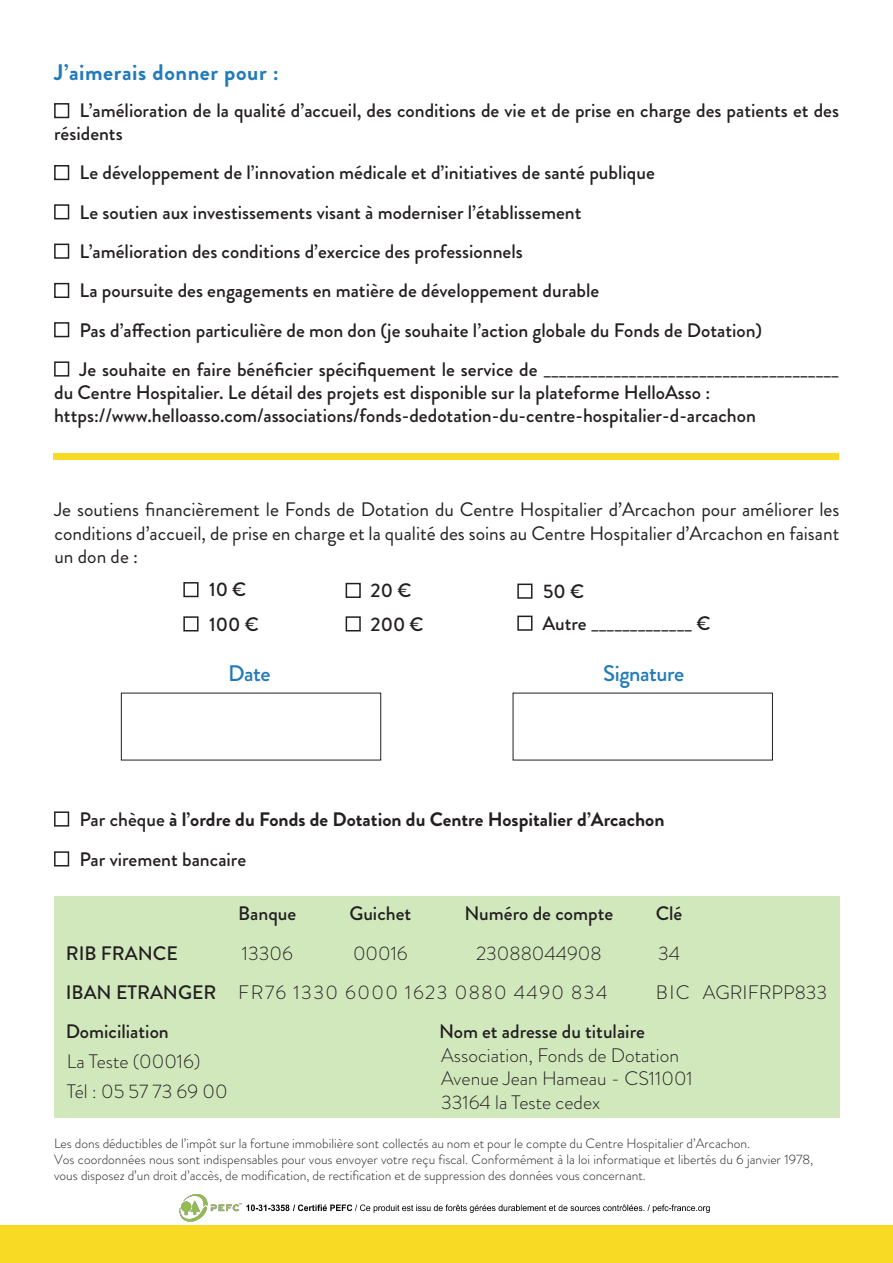
<style>
.page{position:relative;width:893px;height:1263px;background:#fff}
.page>*{position:absolute;margin:0;border:0;box-sizing:border-box;transform-origin:0 0}
.t1{font:700 22.5px "Brandon Grotesque";letter-spacing:.025em;color:#227bb9}
.t2{font:500 22.5px "Brandon Grotesque";letter-spacing:-.02em;color:#227bb9}
.t3{font:500 19.5px/39.3px "Brandon Grotesque";color:#231f20}
.t4{font:19.5px/23.4px "Brandon Grotesque";color:#231f20;text-align:justify}
.t5{font:300 19.5px/23.4px "Brandon Grotesque";color:#231f20}
.t6{font:700 19.5px/39.9px "Brandon Grotesque";color:#231f20}
.t7{font:300 19.5px/38.7px "Brandon Grotesque";letter-spacing:.075em;color:#231f20}
.t8{font:300 13.5px/16.2px "Brandon Grotesque";color:#231f20}
.s1{font-weight:500}
</style>
<div class="page">
<div style="left:54px;top:896px;width:785px;height:222px;background:#d1e8bd"></div>
<div style="left:54px;top:811px;width:15px;height:16px;border:2px solid #231f20"></div>
<div style="left:54px;top:851px;width:15px;height:15px;border:2px solid #231f20"></div>
<svg style="left:512px;top:692px;width:261px;height:69px"></svg>
<svg style="left:121px;top:692px;width:260px;height:69px"></svg>
<div style="left:0;top:1226px;width:893px;height:37px;background:#f8da25"></div>
<div style="left:346px;top:583px;width:15px;height:15px;border:2px solid #231f20"></div>
<div style="left:183px;top:582px;width:16px;height:15px;border:2px solid #231f20"></div>
<div style="left:346px;top:616px;width:15px;height:15px;border:2px solid #231f20"></div>
<div style="left:183px;top:616px;width:16px;height:15px;border:2px solid #231f20"></div>
<div style="left:517px;top:616px;width:15px;height:15px;border:2px solid #231f20"></div>
<div style="left:517px;top:584px;width:15px;height:15px;border:2px solid #231f20"></div>
<div style="left:54px;top:103px;width:15px;height:15px;border:2px solid #231f20"></div>
<div style="left:54px;top:165px;width:15px;height:15px;border:2px solid #231f20"></div>
<div style="left:54px;top:204px;width:15px;height:15px;border:2px solid #231f20"></div>
<div style="left:54px;top:244px;width:15px;height:15px;border:2px solid #231f20"></div>
<div style="left:54px;top:283px;width:15px;height:15px;border:2px solid #231f20"></div>
<div style="left:54px;top:322px;width:15px;height:15px;border:2px solid #231f20"></div>
<div style="left:54px;top:361px;width:15px;height:16px;border:2px solid #231f20"></div>
<div style="left:54px;top:454px;width:785px;height:6px;background:#f8da25"></div>
<img style="left:179px;top:1194px;width:530px;height:27px">
<p class="t1" style="left:54px;top:56px;width:226px">J’aimerais donner pour :</p>
<p class="t3" style="left:54px;top:99px;width:786px;line-height:23.4px;text-indent:26px">L’amélioration de la qualité d’accueil, des conditions de vie et de prise en charge des patients et des résidents</p>
<p class="t3" style="left:80px;top:153px;width:761px">Le développement de l’innovation médicale et d’initiatives de santé publique<br>Le soutien aux investissements visant à moderniser l’établissement<br>L’amélioration des conditions d’exercice des professionnels<br>La poursuite des engagements en matière de développement durable<br>Pas d’affection particulière de mon don (je souhaite l’action globale du Fonds de Dotation)<br>Je souhaite en faire bénéficier spécifiquement le service de ______________________________________</p>
<p class="t3" style="left:54px;top:382px;width:703px;line-height:22.4px">du Centre Hospitalier. Le détail des projets est disponible sur la plateforme HelloAsso : https://www.helloasso.com/associations/fonds-dedotation-du-centre-hospitalier-d-arcachon</p>
<p class="t4" style="left:54px;top:498px;width:787px">Je soutiens financièrement le Fonds de Dotation du Centre Hospitalier d’Arcachon pour améliorer les conditions d’accueil, de prise en charge et la qualité des soins au Centre Hospitalier d’Arcachon en faisant un don de :</p>
<p class="t3" style="left:209px;top:570px;width:39px">10 €</p>
<p class="t3" style="left:371px;top:571px;width:42px">20 €</p>
<p class="t3" style="left:209px;top:605px;width:51px">100 €</p>
<p class="t3" style="left:371px;top:605px;width:55px">200 €</p>
<p class="t3" style="left:542px;top:604px;width:170px">Autre _____________ €</p>
<p class="t3" style="left:543px;top:572px;width:43px">50 €</p>
<p class="t2" style="left:228px;top:657px;width:44px">Date</p>
<p class="t2" style="left:603px;top:657px;width:83px">Signature</p>
<p class="t6" style="left:80px;top:799px;width:586px"><span class="s1">Par chèque</span> à l’ordre du Fonds de Dotation du Centre Hospitalier d’Arcachon<br><span class="s1">Par virement bancaire</span></p>
<p class="t3" style="left:238px;top:893px;width:60px">Banque</p>
<p class="t3" style="left:349px;top:893px;width:63px">Guichet</p>
<p class="t3" style="left:464px;top:893px;width:150px">Numéro de compte</p>
<p class="t3" style="left:656px;top:893px;width:28px">Clé</p>
<p class="t3" style="left:66px;top:934px;width:114px">RIB FRANCE</p>
<p class="t7" style="left:238px;top:934px;width:371px">13306<br>FR76 1330 6000 1623 0880 4490 834</p>
<p class="t5" style="left:353px;top:942px;width:56px">00016</p>
<p class="t5" style="left:476px;top:942px;width:127px">23088044908</p>
<p class="t5" style="left:658px;top:942px;width:24px">34</p>
<p class="t5" style="left:656px;top:980px;width:173px">BIC AGRIFRPP833</p>
<p class="t3" style="left:66px;top:973px;width:152px;line-height:38.7px">IBAN ETRANGER<br>Domiciliation</p>
<p class="t5" style="left:67px;top:1049px;width:135px">La Teste (00016)</p>
<p class="t5" style="left:441px;top:1043px;width:253px">Association, Fonds de Dotation<br>Avenue Jean Hameau - CS11001<br>33164 la Teste cedex</p>
<p class="t3" style="left:439px;top:1011px;width:207px">Nom et adresse du titulaire</p>
<p class="t5" style="left:67px;top:1079px;width:162px">Tél : 05 57 73 69 00</p>
<p class="t8" style="left:54px;top:1135px;width:761px">Les dons déductibles de l’impôt sur la fortune immobilière sont collectés au nom et pour le compte du Centre Hospitalier d’Arcachon.<br>Vos coordonnées nous sont indispensables pour vous envoyer votre reçu fiscal. Conformément à la loi informatique et libertés du 6 janvier 1978, vous disposez d’un droit d’accès, de modification, de rectification et de suppression des données vous concernant.</p>
</div>
